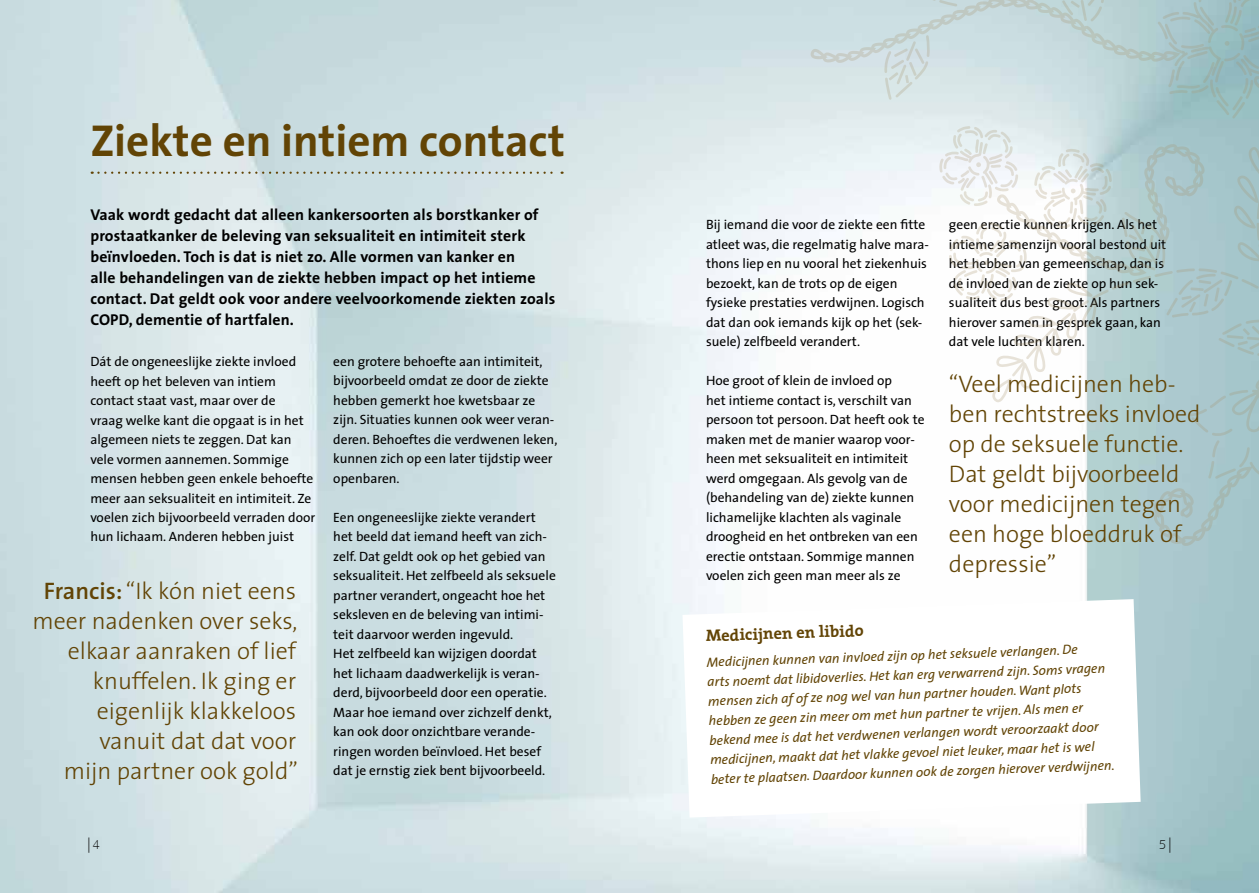
<style>
.page{position:relative;width:1259px;height:893px;background:#fff}
.page>*{position:absolute;margin:0;border:0;box-sizing:border-box;transform-origin:0 0}
.t1{font:700 45px "The Sans";color:#624405}
.t2{font:300 24px/30px "The Sans";color:#624405;text-align:right}
.t3{font:700 16.5px "The Serif";color:#624405}
.t4{font:700 15.75px/21px "The Sans";letter-spacing:.01em;color:#000}
.t5{font:300 15px "Arum Sans";color:#000}
.t6{font:13.5px/19.5px "The Sans";color:#000}
.t7{font:italic 13.5px/19.5px "The Sans";color:#624405}
.t8{font:300 13.5px "Arum Sans";color:#000}
.s1{font-weight:600}
.s2{font-size:13.5px}
.s3{font-size:15px}
</style>
<div class="page">
<img style="left:0;top:0;width:1259px;height:893px">
<svg style="left:92px;top:172px;width:470px;height:2px"></svg>
<svg style="left:750px;top:0;width:509px;height:551px"></svg>
<svg style="left:682px;top:599px;width:458px;height:219px"></svg>
<h1 class="t1" style="left:90px;top:103px;width:476px">Ziekte en intiem contact</h1>
<p class="t4" style="left:90px;top:204px;width:466px">Vaak wordt gedacht dat alleen kankersoorten als borstkanker of prostaatkanker de beleving van seksualiteit en intimiteit sterk beïnvloeden. Toch is dat is niet zo. Alle vormen van kanker en<br>alle behandelingen van de ziekte hebben impact op het intieme contact. Dat geldt ook voor andere veelvoorkomende ziekten zoals COPD, dementie of hartfalen.</p>
<p class="t6" style="left:90px;top:351px;width:226px">Dát de ongeneeslijke ziekte invloed heeft op het beleven van intiem contact staat vast, maar over de<br>vraag welke kant die opgaat is in het algemeen niets te zeggen. Dat kan vele vormen aannemen. Sommige mensen hebben geen enkele behoefte meer aan seksualiteit en intimiteit. Ze voelen zich bijvoorbeeld verraden door hun lichaam. Anderen hebben juist</p>
<p class="t6" style="left:333px;top:351px;width:226px">een grotere behoefte aan intimiteit, bijvoorbeeld omdat ze door de ziekte hebben gemerkt hoe kwetsbaar ze zijn. Situaties kunnen ook weer veran&shy;deren. Behoeftes die verdwenen leken, kunnen zich op een later tijdstip weer openbaren.</p>
<p class="t6" style="left:333px;top:507px;width:224px">Een ongeneeslijke ziekte verandert het beeld dat iemand heeft van zich&shy;zelf. Dat geldt ook op het gebied van seksualiteit. Het zelfbeeld als seksuele partner verandert, ongeacht hoe het seksleven en de beleving van intimi&shy;teit daarvoor werden ingevuld.<br>Het zelfbeeld kan wijzigen doordat het lichaam daadwerkelijk is veran&shy;derd, bijvoorbeeld door een operatie.<br>Maar hoe iemand over zichzelf denkt, kan ook door onzichtbare verande&shy;ringen worden beïnvloed. Het besef dat je ernstig ziek bent bijvoorbeeld.</p>
<h2 class="t2" style="left:33px;top:575px;width:267px"><span class="s1">Francis:</span> “Ik kón niet eens meer nadenken over seks, elkaar aanraken of lief knuffelen. Ik ging er eigenlijk klakkeloos vanuit dat dat voor<br>mijn partner ook gold”</h2>
<p class="t6" style="left:706px;top:215px;width:224px">Bij iemand die voor de ziekte een fitte atleet was, die regelmatig halve mara&shy;thons liep en nu vooral het ziekenhuis bezoekt, kan de trots op de eigen fysieke prestaties verdwijnen. Logisch dat dan ook iemands kijk op het (sek&shy;suele) zelfbeeld verandert.</p>
<p class="t6" style="left:706px;top:371px;width:220px">Hoe groot of klein de invloed op<br>het intieme contact is, verschilt van persoon tot persoon. Dat heeft ook te maken met de manier waarop voor&shy;heen met seksualiteit en intimiteit werd omgegaan. Als gevolg van de (behandeling van de) ziekte kunnen lichamelijke klachten als vaginale droogheid en het ontbreken van een erectie ontstaan. Sommige mannen voelen zich geen man meer als ze</p>
<p class="t6" style="left:949px;top:215px;width:219px">geen erectie kunnen krijgen. Als het intieme samenzijn vooral bestond uit het hebben van gemeenschap, dan is de invloed van de ziekte op hun sek&shy;sualiteit dus best groot. Als partners hierover samen in gesprek gaan, kan dat vele luchten klaren.</p>
<h2 class="t2" style="left:949px;top:368px;width:253px;text-align:left">“Veel medicijnen heb&shy;ben rechtstreeks invloed op de seksuele functie.<br>Dat geldt bijvoorbeeld voor medicijnen tegen een hoge bloeddruk of depressie”</h2>
<p class="t3" style="left:705px;top:622px;width:160px;rotate:-2deg">Medicijnen en libido</p>
<p class="t7" style="left:706px;top:652px;width:405px;rotate:-2deg">Medicijnen kunnen van invloed zijn op het seksuele verlangen. De<br>arts noemt dat libidoverlies. Het kan erg verwarrend zijn. Soms vragen mensen zich af of ze nog wel van hun partner houden. Want plots hebben ze geen zin meer om met hun partner te vrijen. Als men er bekend mee is dat het verdwenen verlangen wordt veroorzaakt door medicijnen, maakt dat het vlakke gevoel niet leuker, maar het is wel beter te plaatsen. Daardoor kunnen ook de zorgen hierover verdwijnen.</p>
<p class="t5" style="left:85px;top:836px;width:16px">|<span class="s2">4</span></p>
<p class="t8" style="left:1159px;top:837px;width:16px">5<span class="s3">|</span></p>
</div>
